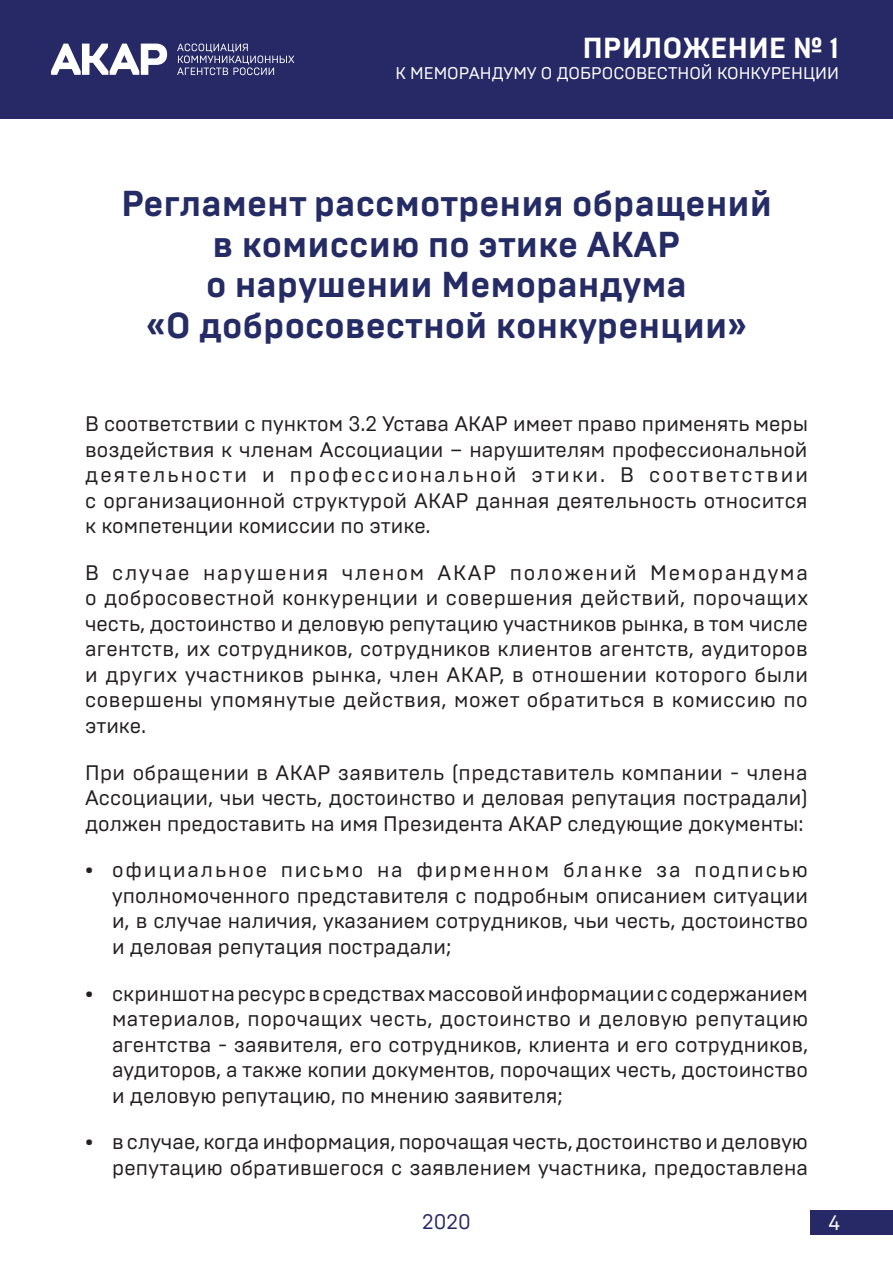
<style>
.page{position:relative;width:893px;height:1263px;background:#fff}
.page>*{position:absolute;margin:0;border:0;box-sizing:border-box;transform-origin:0 0}
.text_indent{font:700 36px/40.5px "Brutal Type";color:#252c65;text-align:center}
.text_indent-2{font:700 28.95px "Brutal Type";color:#fff}
.text_indent-3{font:21px/25.5px "Brutal Type";color:#231f20;text-align:justify}
.t1{font:21px "Brutal Type";color:#262966}
.t2{font:21px "Brutal Type";color:#fff}
.text_indent-4{font:16.95px "Brutal Type";color:#fff}
</style>
<div class="page">
<div style="left:0;top:0;width:893px;height:119px;background:#262966"></div>
<div style="left:810px;top:1210px;width:83px;height:25px;background:#262966"></div>
<svg style="left:51px;top:44px;width:116px;height:31px"></svg>
<svg style="left:177px;top:44px;width:117px;height:31px"></svg>
<p class="text_indent-2" style="left:582px;top:31px;width:258px">ПРИЛОЖЕНИЕ № 1</p>
<p class="text_indent-4" style="left:396px;top:63px;width:445px">К МЕМОРАНДУМУ О ДОБРОСОВЕСТНОЙ КОНКУРЕНЦИИ</p>
<p class="text_indent" style="left:121px;top:183px;width:652px">Регламент рассмотрения обращений в комиссию по этике АКАР</p>
<p class="text_indent" style="left:206px;top:264px;width:482px">о нарушении Меморандума</p>
<p class="text_indent" style="left:146px;top:305px;width:602px">«О добросовестной конкуренции»</p>
<p class="text_indent-3" style="left:85px;top:411px;width:725px">В соответствии с пунктом 3.2 Устава АКАР имеет право применять меры воздействия к членам Ассоциации – нарушителям профессиональной деятельности и профессиональной этики. В соответствии с организационной структурой АКАР данная деятельность относится к компетенции комиссии по этике.</p>
<p class="text_indent-3" style="left:85px;top:560px;width:725px">В случае нарушения членом АКАР положений Меморандума о добросовестной конкуренции и совершения действий, порочащих честь, достоинство и деловую репутацию участников рынка, в том числе агентств, их сотрудников, сотрудников клиентов агентств, аудиторов и других участников рынка, член АКАР, в отношении которого были совершены упомянутые действия, может обратиться в комиссию по этике.</p>
<p class="text_indent-3" style="left:85px;top:759px;width:724px">При обращении в АКАР заявитель (представитель компании - члена Ассоциации, чьи честь, достоинство и деловая репутация пострадали) должен предоставить на имя Президента АКАР следующие документы:</p>
<p class="text_indent-3" style="left:112px;top:857px;width:697px;text-indent:-27px">• официальное письмо на фирменном бланке за подписью уполномоченного представителя с подробным описанием ситуации и, в случае наличия, указанием сотрудников, чьи честь, достоинство и деловая репутация пострадали;</p>
<p class="text_indent-3" style="left:112px;top:980px;width:698px;text-indent:-27px">• скриншот на ресурс в средствах массовой информации с содержанием материалов, порочащих честь, достоинство и деловую репутацию агентства - заявителя, его сотрудников, клиента и его сотрудников, аудиторов, а также копии документов, порочащих честь, достоинство и деловую репутацию, по мнению заявителя;</p>
<p class="text_indent-3" style="left:85px;top:1129px;width:725px;text-align:right">• в случае, когда информация, порочащая честь, достоинство и деловую репутацию обратившегося с заявлением участника, предоставлена</p>
<p class="t1" style="left:422px;top:1209px;width:50px">2020</p>
<p class="t2" style="left:828px;top:1210px;width:13px">4</p>
</div>
